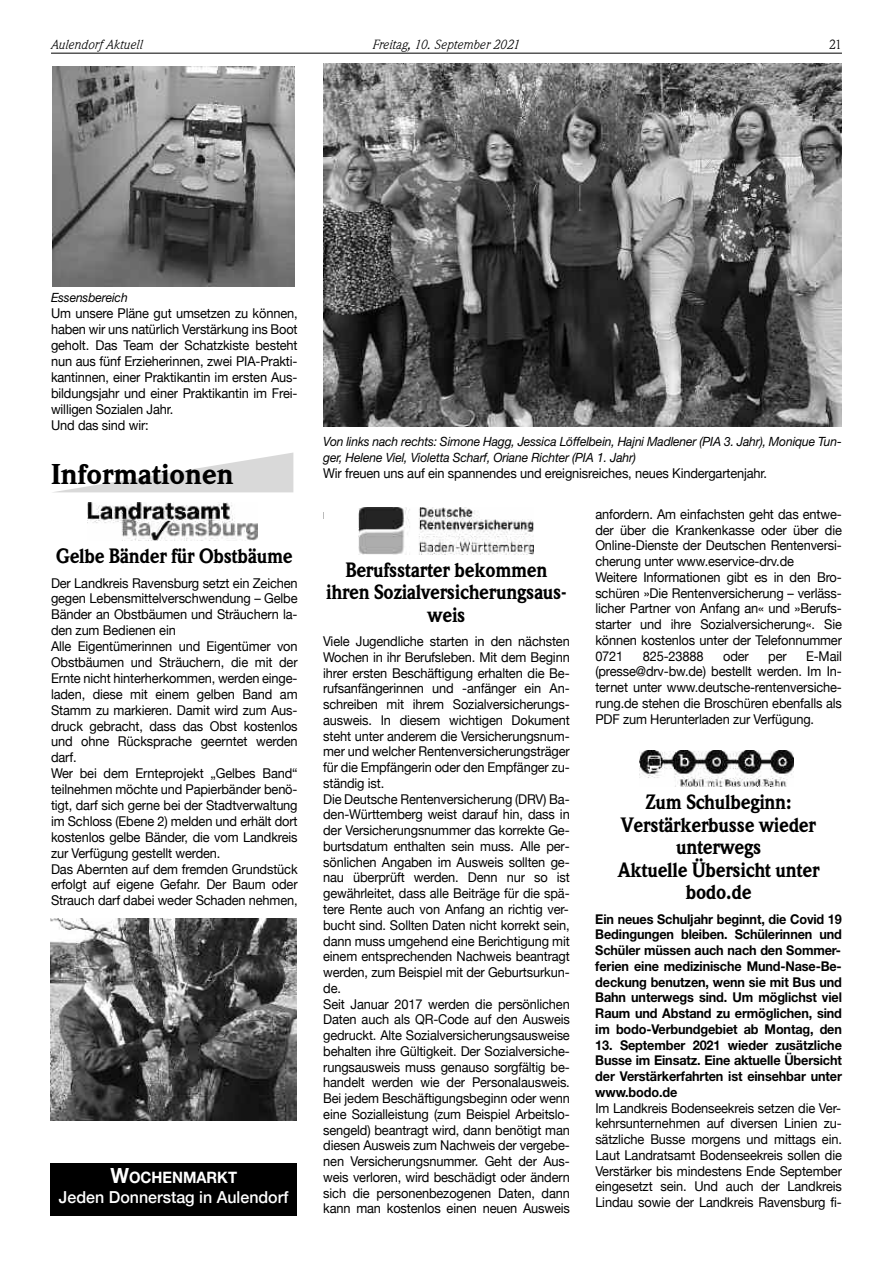
<style>
.page{position:relative;width:893px;height:1263px;background:#fff}
.page>*{position:absolute;margin:0;border:0;box-sizing:border-box;transform-origin:0 0}
.t1{font:900 30px "Weidemann";color:#000}
.t2{font:900 21.75px/22.5px "Weidemann";letter-spacing:-.01em;color:#000;text-align:center;scale:.9 1}
.t3{font:500 16.5px "Helvetica Neue";color:#fff}
.t4{font:700 15.75px "Helvetica Neue";color:#fff;scale:.94 1}
.t5{font:italic 13.95px "Weidemann";color:#000}
.t6{font:13.95px "Weidemann";color:#000}
.t7{font:13.5px/15.8px "Helvetica Neue";letter-spacing:-.01em;color:#000;scale:.95 1}
.t8{font:700 13.5px/15.8px "Helvetica Neue";letter-spacing:-.01em;color:#000;text-align:justify;scale:.94 1}
.t9{font:italic 12.75px/15.8px "Helvetica Neue";letter-spacing:-.01em;color:#000;scale:.95 1}
.s1{font-size:21px}
</style>
<div class="page">
<img style="left:53px;top:67px;width:242px;height:220px">
<svg style="left:55px;top:452px;width:238px;height:40px"></svg>
<img style="left:87px;top:502px;width:170px;height:38px">
<img style="left:359px;top:508px;width:174px;height:46px">
<img style="left:640px;top:751px;width:153px;height:36px">
<hr style="left:51px;top:53px;width:791px;height:1px;background:#000">
<img style="left:51px;top:918px;width:246px;height:202px">
<img style="left:323px;top:64px;width:519px;height:363px">
<div style="left:50px;top:1163px;width:247px;height:53px;background:#000"></div>
<p class="t5" style="left:51px;top:36px;width:93px">Aulendorf Aktuell</p>
<p class="t5" style="left:373px;top:36px;width:149px">Freitag, 10. September 2021</p>
<p class="t6" style="left:829px;top:36px;width:14px">21</p>
<p class="t9" style="left:51px;top:291px;width:82px">Essensbereich</p>
<p class="t7" style="left:51px;top:305px;width:261px">Um unsere Pläne gut umsetzen zu können, haben wir uns natürlich Verstärkung ins Boot geholt. Das Team der Schatzkiste besteht nun aus fünf Erzieherinnen, zwei PIA-Prakti&shy;kantinnen, einer Praktikantin im ersten Aus&shy;bildungsjahr und einer Praktikantin im Frei&shy;willigen Sozialen Jahr.<br>Und das sind wir:</p>
<h1 class="t1" style="left:51px;top:456px;width:184px">Informationen</h1>
<h2 class="t2" style="left:56px;top:544px;width:264px">Gelbe Bänder für Obstbäume</h2>
<p class="t7" style="left:51px;top:575px;width:261px">Der Landkreis Ravensburg setzt ein Zeichen gegen Lebensmittelverschwendung – Gelbe Bänder an Obstbäumen und Sträuchern la&shy;den zum Bedienen ein<br>Alle Eigentümerinnen und Eigentümer von Obstbäumen und Sträuchern, die mit der Ernte nicht hinterherkommen, werden einge&shy;laden, diese mit einem gelben Band am Stamm zu markieren. Damit wird zum Aus&shy;druck gebracht, dass das Obst kostenlos und ohne Rücksprache geerntet werden darf.<br>Wer bei dem Ernteprojekt „Gelbes Band“ teilnehmen möchte und Papierbänder benö&shy;tigt, darf sich gerne bei der Stadtverwaltung im Schloss (Ebene 2) melden und erhält dort kostenlos gelbe Bänder, die vom Landkreis zur Verfügung gestellt werden.<br>Das Abernten auf dem fremden Grundstück erfolgt auf eigene Gefahr. Der Baum oder Strauch darf dabei weder Schaden nehmen,</p>
<p class="t4" style="left:110px;top:1172px;width:136px"><span class="s1">W</span>OCHENMARKT</p>
<p class="t3" style="left:59px;top:1187px;width:231px">Jeden Donnerstag in Aulendorf</p>
<p class="t9" style="left:323px;top:435px;width:547px">Von links nach rechts: Simone Hagg, Jessica Löffelbein, Hajni Madlener (PIA 3. Jahr), Monique Tun&shy;ger, Helene Viel, Violetta Scharf, Oriane Richter (PIA 1. Jahr)</p>
<p class="t7" style="left:323px;top:465px;width:469px">Wir freuen uns auf ein spannendes und ereignisreiches, neues Kindergartenjahr.</p>
<h2 class="t2" style="left:326px;top:558px;width:269px">Berufsstarter bekommen ihren Sozialversicherungsaus&shy;weis</h2>
<p class="t7" style="left:323px;top:633px;width:261px">Viele Jugendliche starten in den nächsten Wochen in ihr Berufsleben. Mit dem Beginn ihrer ersten Beschäftigung erhalten die Be&shy;rufsanfängerinnen und -anfänger ein An&shy;schreiben mit ihrem Sozialversicherungs&shy;ausweis. In diesem wichtigen Dokument steht unter anderem die Versicherungsnum&shy;mer und welcher Rentenversicherungsträger für die Empfängerin oder den Empfänger zu&shy;ständig ist.<br>Die Deutsche Rentenversicherung (DRV) Ba&shy;den-Württemberg weist darauf hin, dass in der Versicherungsnummer das korrekte Ge&shy;burtsdatum enthalten sein muss. Alle per&shy;sönlichen Angaben im Ausweis sollten ge&shy;nau überprüft werden. Denn nur so ist gewährleitet, dass alle Beiträge für die spä&shy;tere Rente auch von Anfang an richtig ver&shy;bucht sind. Sollten Daten nicht korrekt sein, dann muss umgehend eine Berichtigung mit einem entsprechenden Nachweis beantragt werden, zum Beispiel mit der Geburtsurkun&shy;de.<br>Seit Januar 2017 werden die persönlichen Daten auch als QR-Code auf den Ausweis gedruckt. Alte Sozialversicherungsausweise behalten ihre Gültigkeit. Der Sozialversiche&shy;rungsausweis muss genauso sorgfältig be&shy;handelt werden wie der Personalausweis.<br>Bei jedem Beschäftigungsbeginn oder wenn eine Sozialleistung (zum Beispiel Arbeitslo&shy;sengeld) beantragt wird, dann benötigt man diesen Ausweis zum Nachweis der vergebe&shy;nen Versicherungsnummer. Geht der Aus&shy;weis verloren, wird beschädigt oder ändern sich die personenbezogenen Daten, dann kann man kostenlos einen neuen Ausweis</p>
<p class="t7" style="left:595px;top:506px;width:261px">anfordern. Am einfachsten geht das entwe&shy;der über die Krankenkasse oder über die Online-Dienste der Deutschen Rentenversi&shy;cherung unter www.eservice-drv.de<br>Weitere Informationen gibt es in den Bro&shy;schüren »Die Rentenversicherung – verläss&shy;licher Partner von Anfang an« und »Berufs&shy;starter und ihre Sozialversicherung«. Sie können kostenlos unter der Telefonnummer 0721</p>
<p class="t7" style="left:595px;top:648px;width:261px;text-align:justify;text-indent:211px">E-Mail (presse@drv-bw.de) bestellt werden. Im In&shy;ternet unter www.deutsche-rentenversiche&shy;rung.de stehen die Broschüren ebenfalls als PDF zum Herunterladen zur Verfügung.</p>
<p class="t7" style="left:643px;top:648px;width:66px">825-23888</p>
<p class="t7" style="left:723px;top:648px;width:29px">oder</p>
<p class="t7" style="left:768px;top:648px;width:21px">per</p>
<h2 class="t2" style="left:618px;top:790px;width:226px">Zum Schulbeginn:<br>Verstärkerbusse wieder unterwegs<br>Aktuelle Übersicht unter bodo.de</h2>
<p class="t8" style="left:595px;top:912px;width:264px">Ein neues Schuljahr beginnt, die Covid 19<br>Bedingungen bleiben. Schülerinnen und Schüler müssen auch nach den Sommer&shy;ferien eine medizinische Mund-Nase-Be&shy;deckung benutzen, wenn sie mit Bus und Bahn unterwegs sind. Um möglichst viel Raum und Abstand zu ermöglichen, sind im bodo-Verbundgebiet ab Montag, den</p>
<p class="t8" style="left:595px;top:1038px;width:264px">13. September 2021 wieder zusätzliche Busse im Einsatz. Eine aktuelle Übersicht der Verstärkerfahrten ist einsehbar unter www.bodo.de</p>
<p class="t7" style="left:595px;top:1100px;width:261px;text-align:justify">Im Landkreis Bodenseekreis setzen die Ver&shy;kehrsunternehmen auf diversen Linien zu&shy;sätzliche Busse morgens und mittags ein.<br>Laut Landratsamt Bodenseekreis sollen die Verstärker bis mindestens Ende September eingesetzt sein. Und auch der Landkreis Lindau sowie der Landkreis Ravensburg fi-</p>
</div>
